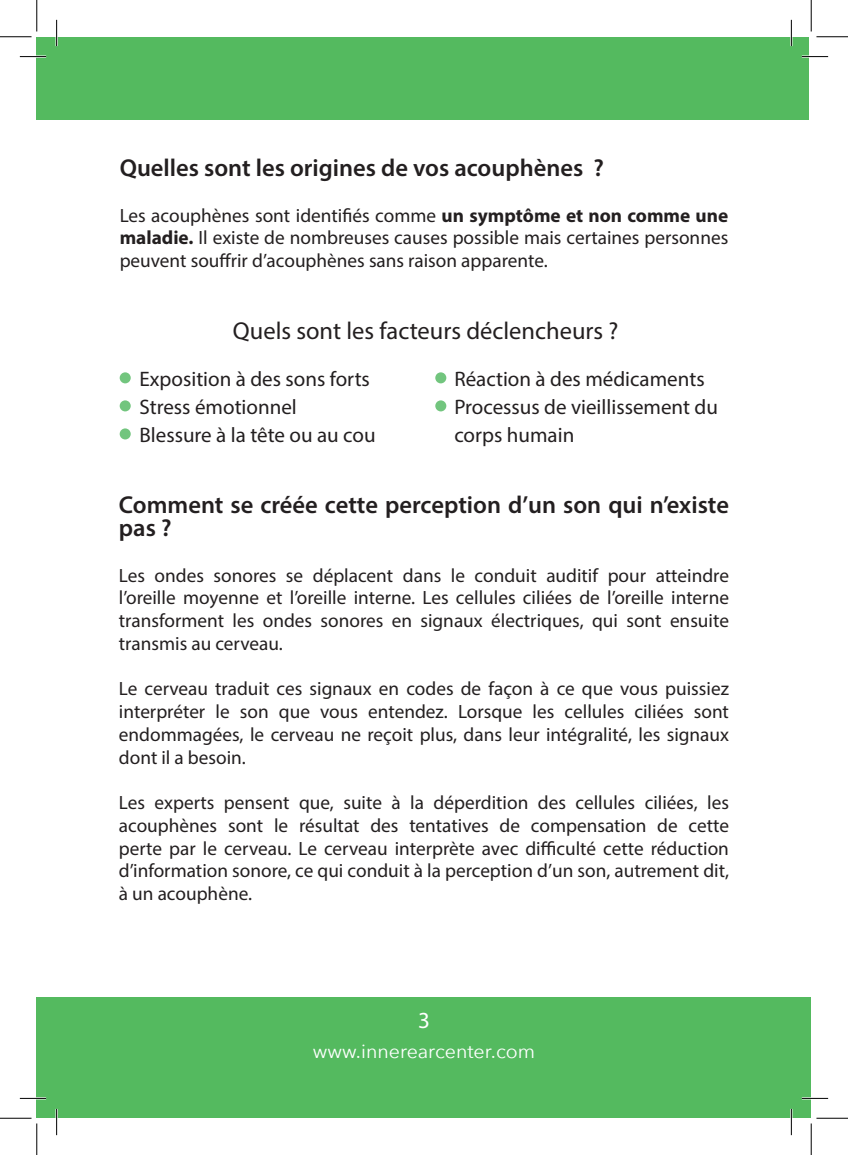
<style>
.page{position:relative;width:848px;height:1155px;background:#fff}
.page>*{position:absolute;margin:0;border:0;box-sizing:border-box;transform-origin:0 0}
.t1{font:600 24.5px/22.8px "Myriad Pro";color:#231f20}
.t2{font:24.5px "Myriad Pro";color:#231f20}
.t3{font:23.1px "Myriad Pro";color:#fff}
.t4{font:21px/28px "Myriad Pro";color:#231f20}
.t5{font:19.6px "Avenir Next";color:#fff}
.t6{font:19.25px/22.8px "Myriad Pro";color:#231f20;text-align:justify}
.s1{font-weight:700}
</style>
<div class="page">
<div style="left:57px;top:997px;width:754px;height:121px;background:#54ba5f"></div>
<div style="left:37px;top:997px;width:20px;height:121px;background:#54ba5f"></div>
<div style="left:37px;top:37px;width:53px;height:83px;background:#54ba5f"></div>
<div style="left:40px;top:37px;width:768px;height:83px;background:#54ba5f"></div>
<div style="left:120px;top:372px;width:11px;height:11px;background:#72c57e;border-radius:50%"></div>
<div style="left:120px;top:400px;width:11px;height:11px;background:#72c57e;border-radius:50%"></div>
<div style="left:120px;top:428px;width:11px;height:11px;background:#72c57e;border-radius:50%"></div>
<div style="left:435px;top:400px;width:11px;height:11px;background:#72c57e;border-radius:50%"></div>
<div style="left:435px;top:372px;width:11px;height:11px;background:#72c57e;border-radius:50%"></div>
<hr style="left:20px;top:55px;width:26px;height:3px;background:#fff">
<hr style="left:801px;top:55px;width:27px;height:3px;background:#fff">
<hr style="left:20px;top:1097px;width:26px;height:2px;background:#fff">
<hr style="left:801px;top:1097px;width:27px;height:2px;background:#fff">
<hr style="left:55px;top:20px;width:3px;height:26px;background:#fff">
<hr style="left:55px;top:1109px;width:3px;height:26px;background:#fff">
<hr style="left:790px;top:20px;width:2px;height:26px;background:#fff">
<hr style="left:790px;top:1109px;width:2px;height:26px;background:#fff">
<svg style="left:20px;top:56px;width:26px;height:1px"></svg>
<svg style="left:801px;top:56px;width:27px;height:1px"></svg>
<svg style="left:20px;top:1098px;width:26px;height:1px"></svg>
<svg style="left:801px;top:1098px;width:27px;height:1px"></svg>
<svg style="left:56px;top:20px;width:1px;height:26px"></svg>
<svg style="left:56px;top:1109px;width:1px;height:26px"></svg>
<svg style="left:790px;top:20px;width:1px;height:26px"></svg>
<svg style="left:790px;top:1109px;width:1px;height:26px"></svg>
<hr style="left:0;top:36px;width:32px;height:1px;background:#000">
<hr style="left:816px;top:36px;width:31px;height:1px;background:#000">
<hr style="left:0;top:1118px;width:32px;height:1px;background:#000">
<hr style="left:816px;top:1118px;width:31px;height:1px;background:#000">
<hr style="left:36px;top:0;width:1px;height:32px;background:#000">
<hr style="left:36px;top:1123px;width:1px;height:32px;background:#000">
<hr style="left:810px;top:0;width:1px;height:32px;background:#000">
<hr style="left:810px;top:1123px;width:1px;height:32px;background:#000">
<p class="t1" style="left:120px;top:156px;width:485px">Quelles sont les origines de vos acouphènes ?</p>
<p class="t6" style="left:120px;top:203px;width:610px">Les acouphènes sont identifiés comme <span class="s1">un symptôme et non comme une maladie.</span> Il existe de nombreuses causes possible mais certaines personnes peuvent souffrir d’acouphènes sans raison apparente.</p>
<p class="t2" style="left:233px;top:316px;width:387px">Quels sont les facteurs déclencheurs ?</p>
<p class="t4" style="left:139px;top:365px;width:232px">Exposition à des sons forts</p>
<p class="t4" style="left:139px;top:393px;width:159px">Stress émotionnel</p>
<p class="t4" style="left:139px;top:421px;width:238px">Blessure à la tête ou au cou</p>
<p class="t4" style="left:454px;top:365px;width:252px">Réaction à des médicaments</p>
<p class="t4" style="left:454px;top:393px;width:265px">Processus de vieillissement du corps humain</p>
<p class="t1" style="left:119px;top:493px;width:611px">Comment se créée cette perception d’un son qui n’existe pas ?</p>
<p class="t6" style="left:119px;top:564px;width:611px">Les ondes sonores se déplacent dans le conduit auditif pour atteindre l’oreille moyenne et l’oreille interne. Les cellules ciliées de l’oreille interne transforment les ondes sonores en signaux électriques, qui sont ensuite transmis au cerveau.</p>
<p class="t6" style="left:119px;top:677px;width:611px">Le cerveau traduit ces signaux en codes de façon à ce que vous puissiez interpréter le son que vous entendez. Lorsque les cellules ciliées sont endommagées, le cerveau ne reçoit plus, dans leur intégralité, les signaux dont il a besoin.</p>
<p class="t6" style="left:119px;top:791px;width:611px">Les experts pensent que, suite à la déperdition des cellules ciliées, les acouphènes sont le résultat des tentatives de compensation de cette perte par le cerveau. Le cerveau interprète avec difficulté cette réduction d’information sonore, ce qui conduit à la perception d’un son, autrement dit, à un acouphène.</p>
<p class="t3" style="left:418px;top:1006px;width:13px">3</p>
<p class="t5" style="left:313px;top:1035px;width:224px">www.innerearcenter.com</p>
</div>
